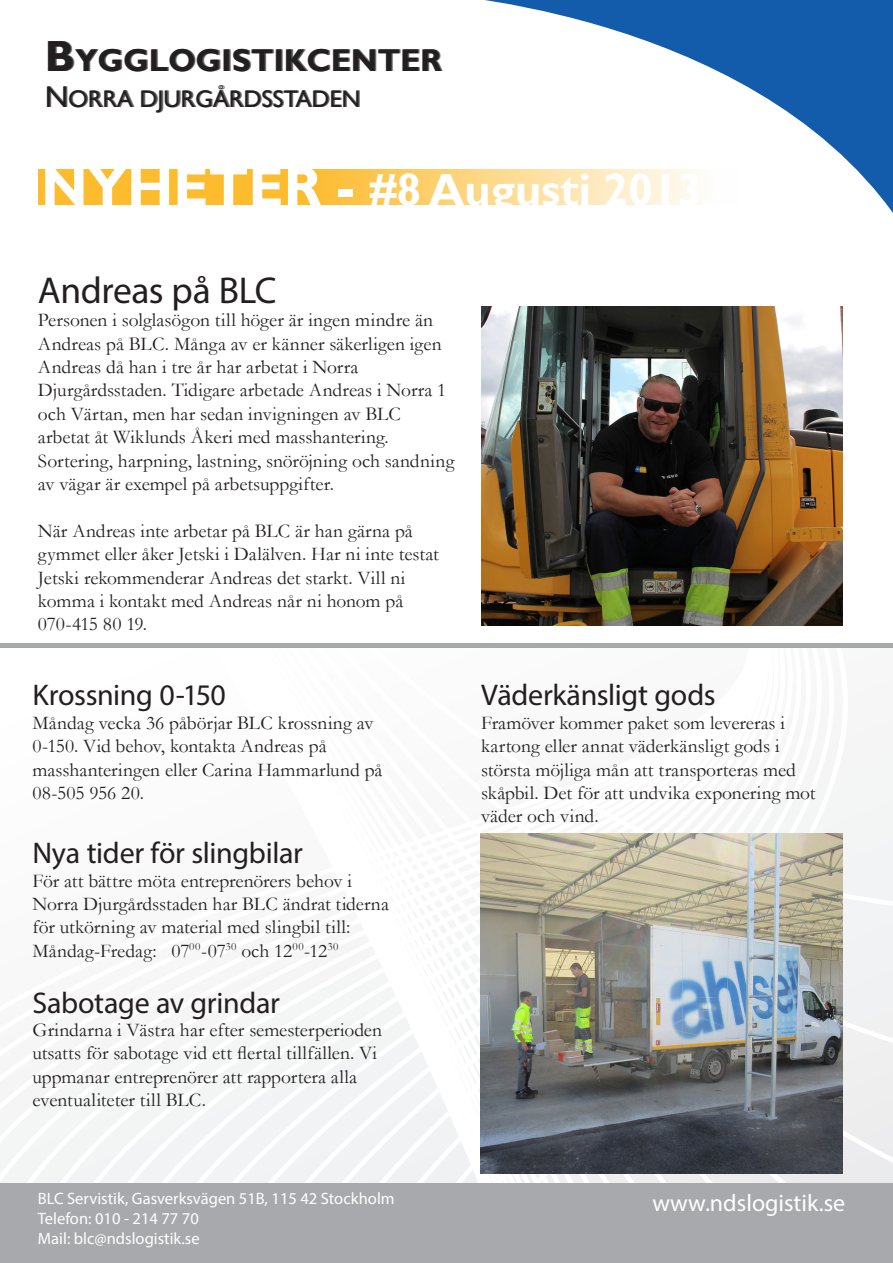
<style>
.page{position:relative;width:893px;height:1263px;background:#fff}
.page>*{position:absolute;margin:0;border:0;box-sizing:border-box;transform-origin:0 0}
.t1{font:700 45px "Gill Sans";color:#fff}
.t2{font:37.5px "Myriad Pro";letter-spacing:-.015em;color:#231f20}
.t3{font:700 31.5px "Gill Sans";color:#231f20}
.t4{font:30px "Myriad Pro";letter-spacing:-.01em;color:#231f20}
.t5{font:24px "Gill Sans";color:#231f20}
.t6{font:24px "Myriad Pro";color:#fff}
.t7{font:19.5px/23.4px "Garamond";color:#231f20}
.t8{font:16.5px "Myriad Pro";color:#fff}
.s1{font-size:43.5px}
.s2{font-size:30px}
.s3{font-size:55.5px}
</style>
<div class="page">
<svg style="left:0;top:760px;width:893px;height:424px"></svg>
<div style="left:0;top:1184px;width:893px;height:79px;background:#a8a9ad"></div>
<svg style="left:485px;top:0;width:408px;height:213px"></svg>
<svg style="left:38px;top:169px;width:699px;height:36px;background:#fdd070"></svg>
<div style="left:0;top:643px;width:893px;height:5px;background:#a8a9ad"></div>
<img style="left:481px;top:306px;width:362px;height:320px">
<img style="left:481px;top:833px;width:361px;height:340px">
<p class="t3" style="left:45px;top:41px;width:398px"><span class="s1">B</span>YGGLOGISTIKCENTER</p>
<p class="t5" style="left:45px;top:85px;width:317px"><span class="s2">N</span>ORRA DJURGÅRDSSTADEN</p>
<p class="t1" style="left:41px;top:163px;width:663px"><span class="s3">NYHETER -</span> #8 Augusti 2013</p>
<p class="t2" style="left:38px;top:267px;width:240px">Andreas på BLC</p>
<p class="t7" style="left:38px;top:308px;width:418px">Personen i solglasögon till höger är ingen mindre än Andreas på BLC. Många av er känner säkerligen igen Andreas då han i tre år har arbetat i Norra Djurgårdsstaden. Tidigare arbetade Andreas i Norra 1 och Värtan, men har sedan invigningen av BLC arbetat åt Wiklunds Åkeri med masshantering.<br>Sortering, harpning, lastning, snöröjning och sandning av vägar är exempel på arbetsuppgifter.</p>
<p class="t7" style="left:38px;top:519px;width:402px">När Andreas inte arbetar på BLC är han gärna på gymmet eller åker Jetski i Dalälven. Har ni inte testat Jetski rekommenderar Andreas det starkt. Vill ni komma i kontakt med Andreas når ni honom på 070-415 80 19.</p>
<p class="t4" style="left:32px;top:677px;width:195px">Krossning 0-150</p>
<p class="t7" style="left:32px;top:711px;width:352px">Måndag vecka 36 påbörjar BLC krossning av 0-150. Vid behov, kontakta Andreas på masshanteringen eller Carina Hammarlund på 08-505 956 20.</p>
<p class="t4" style="left:32px;top:835px;width:272px">Nya tider för slingbilar</p>
<p class="t7" style="left:32px;top:868px;width:358px">För att bättre möta entreprenörers behov i<br>Norra Djurgårdsstaden har BLC ändrat tiderna för utkörning av material med slingbil till:</p>
<p class="t7" style="left:32px;top:939px;width:307px">Måndag-Fredag: 07<sup>00</sup>-07<sup>30</sup> och 12<sup>00</sup>-12<sup>30</sup></p>
<p class="t4" style="left:32px;top:984px;width:249px">Sabotage av grindar</p>
<p class="t7" style="left:32px;top:1018px;width:351px">Grindarna i Västra har efter semesterperioden utsatts för sabotage vid ett flertal tillfällen. Vi uppmanar entreprenörer att rapportera alla eventualiteter till BLC.</p>
<p class="t4" style="left:481px;top:677px;width:236px">Väderkänsligt gods</p>
<p class="t7" style="left:481px;top:711px;width:336px">Framöver kommer paket som levereras i kartong eller annat väderkänsligt gods i största möjliga mån att transporteras med skåpbil. Det för att undvika exponering mot väder och vind.</p>
<p class="t8" style="left:38px;top:1188px;width:358px">BLC Servistik, Gasverksvägen 51B, 115 42 Stockholm</p>
<p class="t8" style="left:38px;top:1208px;width:162px">Telefon: 010 - 214 77 70</p>
<p class="t8" style="left:38px;top:1228px;width:163px">Mail: blc@ndslogistik.se</p>
<p class="t6" style="left:652px;top:1188px;width:194px">www.ndslogistik.se</p>
</div>
